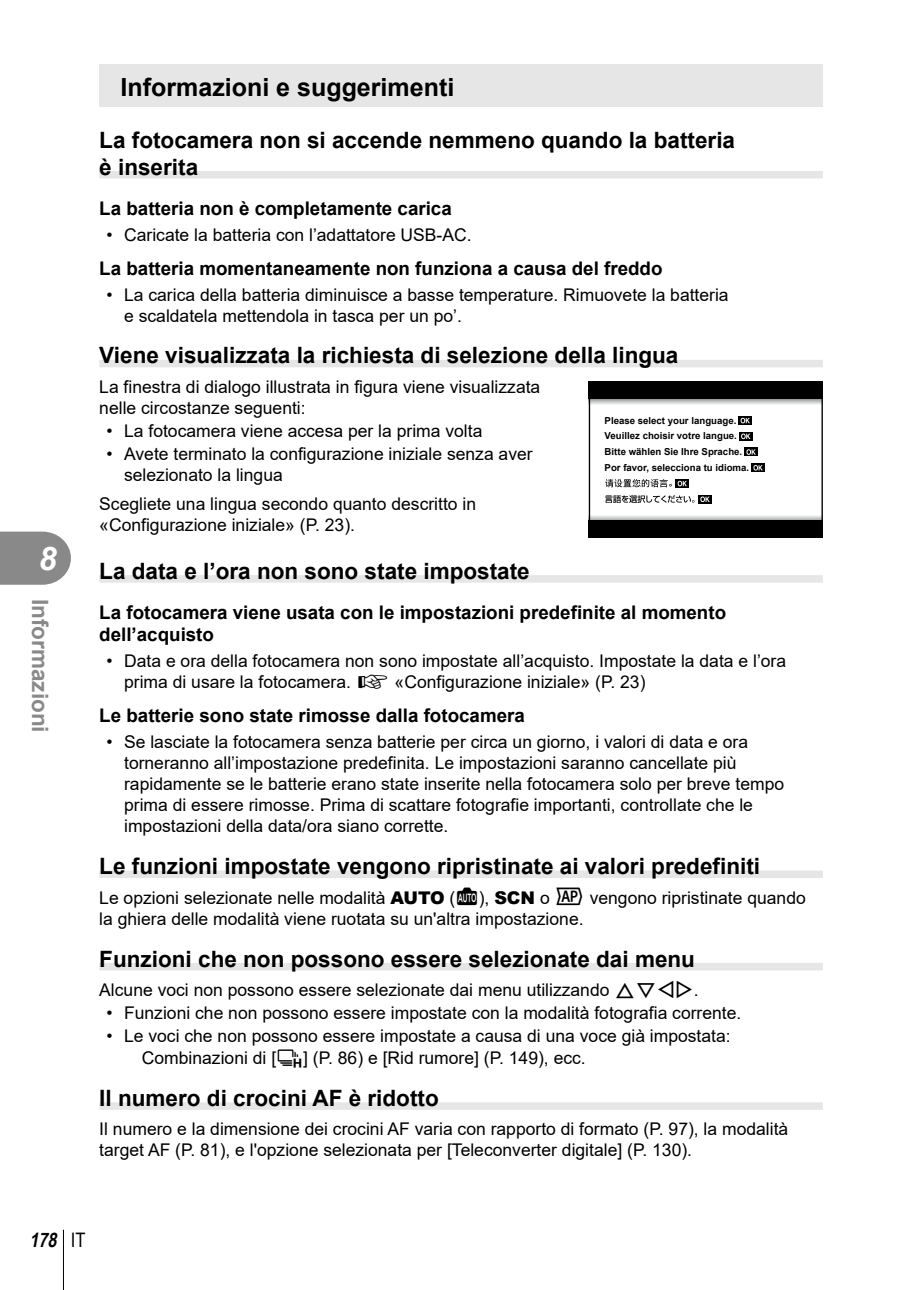
<style>
.page{position:relative;width:908px;height:1290px;background:#fff}
.page>*{position:absolute;margin:0;border:0;box-sizing:border-box;transform-origin:0 0}
.t1{font:italic 700 32.5px "Arial";color:#fff}
.t2{font:700 25px "Arial";color:#000}
.t3{font:700 22.5px/27px "Arial";color:#000}
.t4{font:700 22.5px "Arial";color:#898989}
.t5{font:italic 700 20px "Arial Narrow";color:#000}
.t6{font:700 18.75px/22.5px "Arial";color:#000}
.t7{font:17.5px/21px "Arial";color:#000}
.t8{font:700 9.5px/15.8px "Arial";color:#000}
.s1{font-family:"Olympus 1"}
.s2{font-weight:900}
.s3{font-family:"Olympus 28"}
.s4{font-family:"olympus 15"}
.s5{font-family:"Olympus 26"}
.s6{font-weight:400;font-style:normal}
</style>
<div class="page">
<svg style="left:0;top:531px;width:71px;height:54px;background:#949494"></svg>
<hr style="left:63px;top:1230px;width:1px;height:60px;background:#000">
<div style="left:99px;top:171px;width:723px;height:7px;background:#e6e6e7"></div>
<div style="left:99px;top:360px;width:723px;height:7px;background:#e6e6e7"></div>
<div style="left:99px;top:575px;width:723px;height:8px;background:#e6e6e7"></div>
<div style="left:99px;top:870px;width:723px;height:8px;background:#e6e6e7"></div>
<div style="left:99px;top:963px;width:723px;height:7px;background:#e6e6e7"></div>
<div style="left:99px;top:1102px;width:723px;height:8px;background:#e6e6e7"></div>
<div style="left:99px;top:64px;width:723px;height:42px;background:#e6e6e7"></div>
<svg style="left:588px;top:382px;width:234px;height:155px"></svg>
<h1 class="t1" style="left:39px;top:537px;width:20px">8</h1>
<p class="t4" style="left:56px;top:599px;width:135px;rotate:90deg">Informazioni</p>
<h2 class="t2" style="left:120px;top:69px;width:335px">Informazioni e suggerimenti</h2>
<p class="t3" style="left:99px;top:126px;width:637px">La fotocamera non si accende nemmeno quando la batteria è inserita</p>
<p class="t6" style="left:99px;top:197px;width:354px">La batteria non è completamente carica</p>
<p class="t7" style="left:106px;top:224px;width:366px">• Caricate la batteria con l’adattatore USB-AC.</p>
<p class="t6" style="left:99px;top:257px;width:564px">La batteria momentaneamente non funziona a causa del freddo</p>
<p class="t7" style="left:124px;top:284px;width:605px;text-indent:-18px">• La carica della batteria diminuisce a basse temperature. Rimuovete la batteria e scaldatela mettendola in tasca per un po’.</p>
<p class="t3" style="left:99px;top:342px;width:580px">Viene visualizzata la richiesta di selezione della lingua</p>
<p class="t7" style="left:99px;top:376px;width:442px">La finestra di dialogo illustrata in figura viene visualizzata nelle circostanze seguenti:</p>
<p class="t7" style="left:106px;top:420px;width:377px">• La fotocamera viene accesa per la prima volta</p>
<p class="t7" style="left:124px;top:443px;width:410px;text-indent:-18px">• Avete terminato la configurazione iniziale senza aver selezionato la lingua</p>
<p class="t8" style="left:604px;top:413px;width:133px">Please select your language.</p>
<p class="t8" style="left:604px;top:460px;width:146px">Por favor, selecciona tu idioma.</p>
<p class="t8" style="left:604px;top:428px;width:139px">Veuillez choisir votre langue.<br>Bitte wählen Sie Ihre Sprache.</p>
<p class="t7" style="left:99px;top:493px;width:378px">Scegliete una lingua secondo quanto descritto in «Configurazione iniziale» (P. 23).</p>
<p class="t3" style="left:99px;top:557px;width:432px">La data e l’ora non sono state impostate</p>
<p class="t6" style="left:99px;top:601px;width:628px">La fotocamera viene usata con le impostazioni predefinite al momento dell’acquisto</p>
<p class="t7" style="left:124px;top:651px;width:663px;text-indent:-18px">• Data e ora della fotocamera non sono impostate all’acquisto. Impostate la data e l’ora prima di usare la fotocamera. <span class="s1">g</span> «Configurazione iniziale» (P. 23)</p>
<p class="t6" style="left:99px;top:704px;width:427px">Le batterie sono state rimosse dalla fotocamera</p>
<p class="t7" style="left:124px;top:731px;width:661px;text-indent:-18px">• Se lasciate la fotocamera senza batterie per circa un giorno, i valori di data e ora torneranno all’impostazione predefinita. Le impostazioni saranno cancellate più rapidamente se le batterie erano state inserite nella fotocamera solo per breve tempo prima di essere rimosse. Prima di scattare fotografie importanti, controllate che le impostazioni della data/ora siano corrette.</p>
<p class="t3" style="left:99px;top:853px;width:662px">Le funzioni impostate vengono ripristinate ai valori predefiniti</p>
<p class="t7" style="left:99px;top:887px;width:707px">Le opzioni selezionate nelle modalità <span class="s2">AUTO</span> (<span class="s3">B</span>), <span class="s2">SCN</span> o <span class="s3">Z</span> vengono ripristinate quando la ghiera delle modalità viene ruotata su un'altra impostazione.</p>
<p class="t3" style="left:99px;top:945px;width:597px">Funzioni che non possono essere selezionate dai menu</p>
<p class="t7" style="left:99px;top:979px;width:600px">Alcune voci non possono essere selezionate dai menu utilizzando <span class="s4">FGHI</span>.</p>
<p class="t7" style="left:106px;top:1002px;width:636px">• Funzioni che non possono essere impostate con la modalità fotografia corrente.</p>
<p class="t7" style="left:142px;top:1025px;width:590px;line-height:21.8px;text-indent:-35px">• Le voci che non possono essere impostate a causa di una voce già impostata:<br>Combinazioni di [<span class="s5">T</span>] (P. 86) e [Rid rumore] (P. 149), ecc.</p>
<p class="t3" style="left:99px;top:1085px;width:341px">Il numero di crocini AF è ridotto</p>
<p class="t7" style="left:99px;top:1118px;width:690px">Il numero e la dimensione dei crocini AF varia con rapporto di formato (P. 97), la modalità target AF (P. 81), e l'opzione selezionata per [Teleconverter digitale] (P. 130).</p>
<p class="t5" style="left:29px;top:1225px;width:58px">178 <span class="s6">IT</span></p>
</div>
